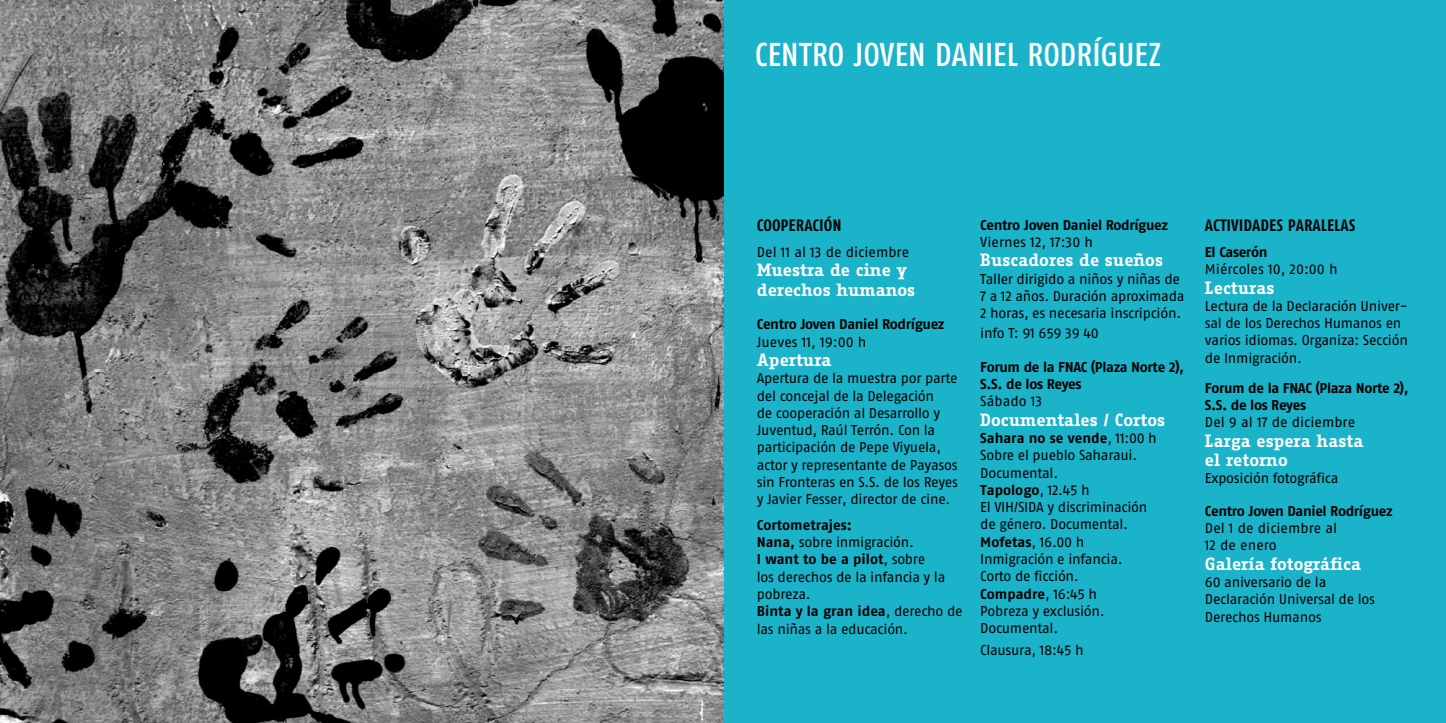
<style>
.page{position:relative;width:1446px;height:723px;background:#fff}
.page>*{position:absolute;margin:0;border:0;box-sizing:border-box;transform-origin:0 0}
.t1{font:33px "Fago Co Med Caps";letter-spacing:-.015em;color:#fff}
.t2{font:700 17.25px/19.5px "Fago Office Serif";color:#fff}
.t3{font:16.5px "Fago Co Bold Lf Caps";color:#000}
.t4{font:14.25px/17.2px "Fago No Regular LF";letter-spacing:-.02em;color:#000}
.t5{font:14.25px/17.2px "Fago No Bold Lf";letter-spacing:-.025em;color:#000}
.t6{font:14.25px/17.2px "Fago No Regular LF";color:#000}
.s1{font-family:"Fago No Regular LF"}
.s2{font-family:"Fago No Bold Lf"}
</style>
<div class="page">
<div style="left:724px;top:0;width:722px;height:723px;background:#1ab3ca"></div>
<img style="left:0;top:0;width:724px;height:723px">
<p class="t1" style="left:755px;top:36px;width:408px">CENTRO JOVEN DANIEL RODRÍGUEZ</p>
<p class="t3" style="left:757px;top:216px;width:86px">COOPERACIÓN</p>
<p class="t6" style="left:757px;top:243px;width:154px">Del 11 al 13 de diciembre</p>
<p class="t2" style="left:757px;top:261px;width:160px">Muestra de cine y derechos humanos</p>
<p class="t5" style="left:757px;top:315px;width:189px">Centro Joven Daniel Rodríguez<br><span class="s1">Jueves 11, 19:00 h</span></p>
<p class="t2" style="left:757px;top:350px;width:76px">Apertura</p>
<p class="t4" style="left:757px;top:370px;width:203px">Apertura de la muestra por parte del concejal de la Delegación<br>de cooperación al Desarrollo y<br>Juventud, Raúl Terrón. Con la participación de Pepe Viyuela, actor y representante de Payasos sin Fronteras en S.S. de los Reyes y Javier Fesser, director de cine.</p>
<p class="t4" style="left:757px;top:516px;width:207px"><span class="s2">Cortometrajes:<br>Nana,</span> sobre inmigración.<br><span class="s2">I want to be a pilot</span>, sobre<br>los derechos de la infancia y la pobreza.<br><span class="s2">Binta y la gran idea</span>, derecho de las niñas a la educación.</p>
<p class="t5" style="left:980px;top:216px;width:189px">Centro Joven Daniel Rodríguez<br><span class="s1">Viernes 12, 17:30 h</span></p>
<p class="t2" style="left:980px;top:250px;width:184px">Buscadores de sueños</p>
<p class="t4" style="left:980px;top:270px;width:206px">Taller dirigido a niños y niñas de<br>7 a 12 años. Duración aproximada<br>2 horas, es necesaria inscripción.</p>
<p class="t4" style="left:980px;top:324px;width:120px">info T: 91 659 39 40</p>
<p class="t5" style="left:980px;top:358px;width:205px">Forum de la FNAC (Plaza Norte 2),<br>S.S. de los Reyes<br><span class="s1">Sábado 13</span></p>
<p class="t2" style="left:980px;top:410px;width:186px">Documentales / Cortos</p>
<p class="t4" style="left:980px;top:429px;width:178px"><span class="s2">Sahara no se vende</span>, 11:00 h<br>Sobre el pueblo Saharaui.<br>Documental.<br><span class="s2">Tapologo</span>, 12.45 h<br>El VIH/SIDA y discriminación de género. Documental.<br><span class="s2">Mofetas</span>, 16.00 h<br>Inmigración e infancia.<br>Corto de ficción.<br><span class="s2">Compadre</span>, 16:45 h<br>Pobreza y exclusión.<br>Documental.</p>
<p class="t4" style="left:980px;top:641px;width:105px">Clausura, 18:45 h</p>
<p class="t3" style="left:1205px;top:216px;width:152px">ACTIVIDADES PARALELAS</p>
<p class="t6" style="left:1205px;top:243px;width:134px"><span class="s2">El Caserón<br></span>Miércoles 10, 20:00 h</p>
<p class="t2" style="left:1205px;top:278px;width:71px">Lecturas</p>
<p class="t4" style="left:1205px;top:297px;width:205px">Lectura de la Declaración Univer&shy;sal de los Derechos Humanos en varios idiomas. Organiza: Sección de Inmigración.</p>
<p class="t5" style="left:1205px;top:379px;width:205px">Forum de la FNAC (Plaza Norte 2),<br>S.S. de los Reyes<br><span class="s1">Del 9 al 17 de diciembre</span></p>
<p class="t2" style="left:1205px;top:431px;width:160px">Larga espera hasta el retorno</p>
<p class="t4" style="left:1205px;top:470px;width:135px">Exposición fotográfica</p>
<p class="t5" style="left:1205px;top:502px;width:189px">Centro Joven Daniel Rodríguez<br><span class="s1">Del 1 de diciembre al<br>12 de enero</span></p>
<p class="t2" style="left:1205px;top:554px;width:158px">Galería fotográfica</p>
<p class="t4" style="left:1205px;top:573px;width:172px">60 aniversario de la<br>Declaración Universal de los<br>Derechos Humanos</p>
</div>
